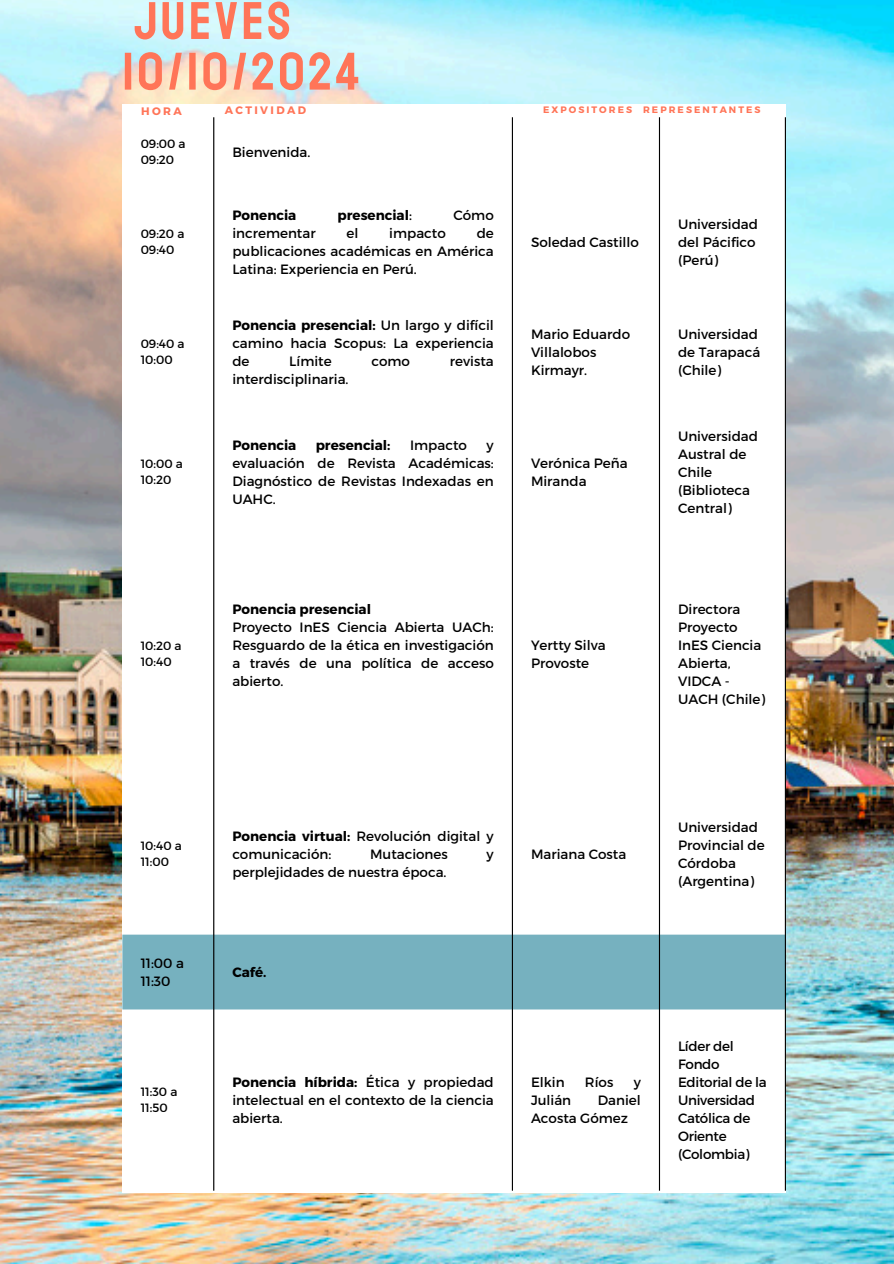
<style>
.page{position:relative;width:894px;height:1264px;background:#fff}
.page>*{position:absolute;margin:0;border:0;box-sizing:border-box;transform-origin:0 0}
.t1{font:52.95px/50.7px "Staatliches";letter-spacing:.07em;color:#ff7558}
.t2{font:13.5px/18px "Montserrat";color:#000}
.t3{font:13.5px/18px "Montserrat";letter-spacing:-.02em;color:#000}
.t4{font:700 13.5px "Montserrat";color:#000}
.t5{font:12px/16px "Montserrat";color:#000}
.t6{font:700 10.8px "Montserrat";letter-spacing:.22em;color:#ff7558}
.t7{font:700 9.3px "Montserrat";letter-spacing:.22em;color:#ff7558}
.s1{font-weight:400}
.s2{font-weight:700}
</style>
<div class="page">
<img style="left:1px;top:0;width:892px;height:1263px">
<div style="left:123px;top:104px;width:662px;height:1088px;background:#fff"></div>
<div style="left:123px;top:934px;width:661px;height:75px;background:#76b1bf"></div>
<hr style="left:213px;top:117px;width:1px;height:1073px;background:#000">
<hr style="left:511px;top:117px;width:2px;height:1073px;background:#000">
<hr style="left:658px;top:117px;width:2px;height:1073px;background:#000">
<hr style="left:784px;top:117px;width:1px;height:1073px;background:#000">
<h2 class="t1" style="left:123px;top:-4px;width:238px">JUEVES<br>10/10/2024</h2>
<h2 class="t6" style="left:141px;top:104px;width:42px">HORA</h2>
<p class="t6" style="left:225px;top:103px;width:83px">ACTIVIDAD</p>
<p class="t5" style="left:141px;top:135px;width:46px">09:00 a<br>09:20</p>
<p class="t2" style="left:232px;top:143px;width:80px">Bienvenida.</p>
<h1 class="t7" style="left:543px;top:104px;width:90px">EXPOSITORES</h1>
<p class="t7" style="left:643px;top:104px;width:119px">REPRESENTANTES</p>
<p class="t5" style="left:141px;top:225px;width:45px">09:20 a<br>09:40</p>
<p class="t4" style="left:232px;top:206px;width:65px">Ponencia</p>
<p class="t4" style="left:337px;top:206px;width:76px">presencial<span class="s1">:</span></p>
<p class="t2" style="left:453px;top:206px;width:42px">Cómo</p>
<p class="t2" style="left:232px;top:224px;width:85px">incrementar</p>
<p class="t2" style="left:346px;top:224px;width:13px">el</p>
<p class="t2" style="left:389px;top:224px;width:58px">impacto</p>
<p class="t2" style="left:232px;top:224px;width:263px;text-align:justify;text-indent:244px">de publicaciones académicas en América Latina: Experiencia en Perú.</p>
<p class="t2" style="left:531px;top:233px;width:109px">Soledad Castillo</p>
<p class="t2" style="left:678px;top:215px;width:81px">Universidad del Pácifico (Perú)</p>
<p class="t5" style="left:141px;top:335px;width:45px">09:40 a<br>10:00</p>
<p class="t2" style="left:232px;top:316px;width:263px;text-align:justify"><span class="s2">Ponencia presencial:</span> Un largo y difícil camino hacia Scopus: La experiencia de</p>
<p class="t2" style="left:289px;top:352px;width:44px">Límite</p>
<p class="t2" style="left:371px;top:352px;width:40px">como</p>
<p class="t2" style="left:450px;top:352px;width:45px">revista</p>
<p class="t2" style="left:232px;top:370px;width:118px">interdisciplinaria.</p>
<p class="t2" style="left:531px;top:325px;width:101px">Mario Eduardo<br>Villalobos<br>Kirmayr.</p>
<p class="t2" style="left:678px;top:325px;width:84px">Universidad de Tarapacá (Chile)</p>
<p class="t5" style="left:141px;top:455px;width:44px">10:00 a<br>10:20</p>
<p class="t4" style="left:232px;top:436px;width:65px">Ponencia</p>
<p class="t4" style="left:315px;top:436px;width:76px">presencial:</p>
<p class="t2" style="left:410px;top:435px;width:58px">Impacto</p>
<p class="t2" style="left:232px;top:435px;width:263px;text-align:justify;text-indent:254px">y evaluación de Revista Académicas:<br>Diagnóstico de Revistas Indexadas en UAHC.</p>
<p class="t2" style="left:531px;top:453px;width:98px">Verónica Peña<br>Miranda</p>
<p class="t2" style="left:678px;top:426px;width:81px">Universidad<br>Austral de<br>Chile (Biblioteca<br>Central)</p>
<p class="t5" style="left:141px;top:637px;width:42px">10:20 a<br>10:40</p>
<p class="t4" style="left:232px;top:600px;width:140px">Ponencia presencial</p>
<p class="t2" style="left:232px;top:617px;width:263px;text-align:justify">Proyecto InES Ciencia Abierta UACh:<br>Resguardo de la ética en investigación a través de una política de acceso abierto.</p>
<p class="t2" style="left:531px;top:635px;width:76px">Yertty Silva<br>Provoste</p>
<p class="t2" style="left:678px;top:599px;width:89px">Directora<br>Proyecto<br>InES Ciencia<br>Abierta,<br>VIDCA -<br>UACH (Chile)</p>
<p class="t5" style="left:141px;top:836px;width:43px">10:40 a<br>11:00</p>
<p class="t2" style="left:232px;top:826px;width:263px"><span class="s2">Ponencia virtual:</span> Revolución digital y comunicación:</p>
<p class="t2" style="left:370px;top:844px;width:79px">Mutaciones</p>
<p class="t2" style="left:486px;top:844px;width:9px">y</p>
<p class="t2" style="left:232px;top:862px;width:215px">perplejidades de nuestra época.</p>
<p class="t2" style="left:141px;top:953px;width:45px">11:00 a<br>11:30</p>
<p class="t4" style="left:232px;top:963px;width:36px">Café.</p>
<p class="t2" style="left:531px;top:844px;width:97px">Mariana Costa</p>
<p class="t5" style="left:141px;top:1083px;width:38px">11:30 a<br>11:50</p>
<p class="t2" style="left:232px;top:1072px;width:263px;text-align:justify"><span class="s2">Ponencia híbrida:</span> Ética y propiedad intelectual en el contexto de la ciencia abierta.</p>
<p class="t2" style="left:531px;top:1072px;width:35px">Elkin</p>
<p class="t2" style="left:585px;top:1072px;width:30px">Ríos</p>
<p class="t2" style="left:633px;top:1072px;width:9px">y</p>
<p class="t2" style="left:531px;top:1090px;width:42px">Julián</p>
<p class="t2" style="left:531px;top:1090px;width:111px;text-indent:67px">Daniel<br>Acosta Gómez</p>
<p class="t2" style="left:678px;top:817px;width:88px">Universidad<br>Provincial de<br>Córdoba (Argentina)</p>
<p class="t3" style="left:678px;top:1036px;width:90px">Líder del<br>Fondo<br>Editorial de la<br>Universidad<br>Católica de<br>Oriente (Colombia)</p>
</div>
